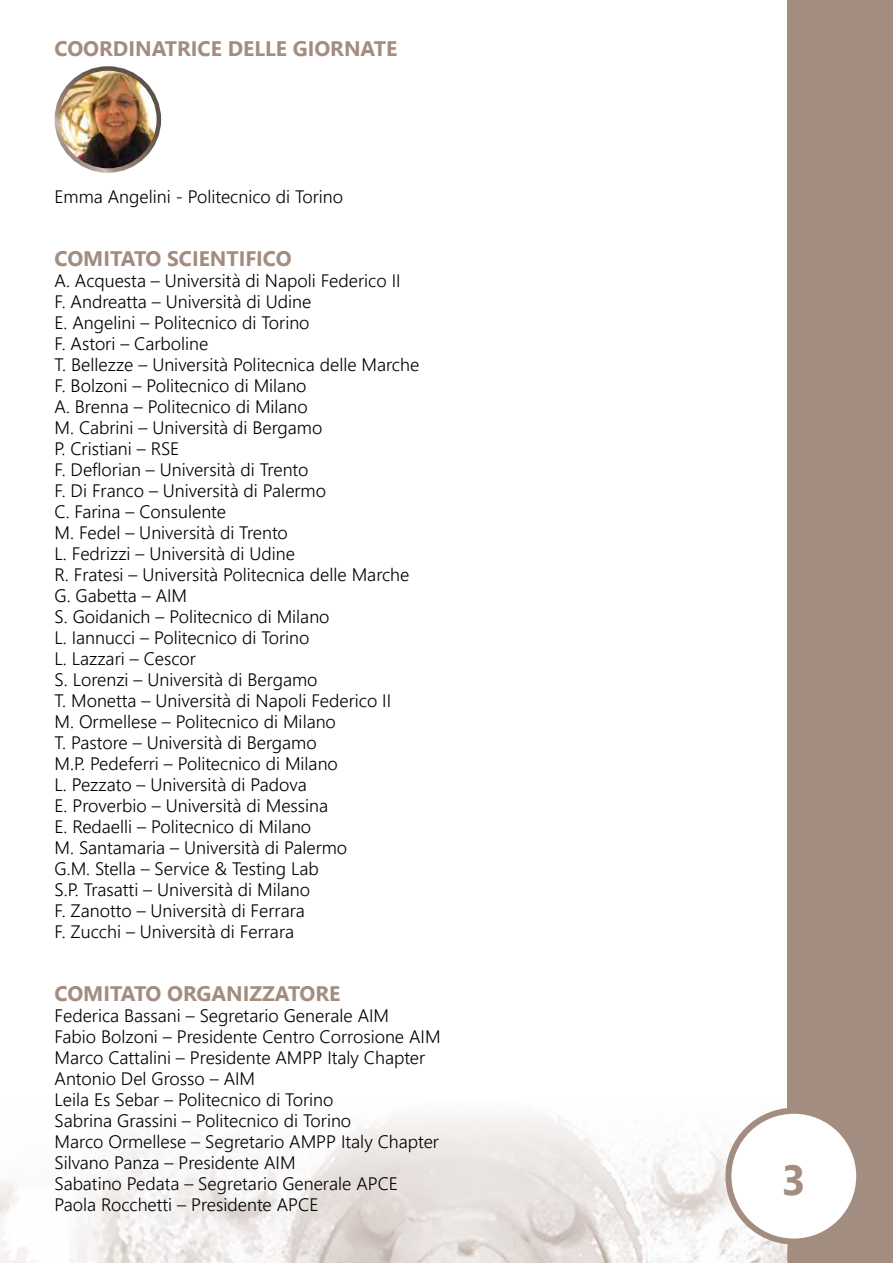
<style>
.page{position:relative;width:893px;height:1263px;background:#fff}
.page>*{position:absolute;margin:0;border:0;box-sizing:border-box;transform-origin:0 0}
.t1{font:700 42px "Nirmala UI";color:#a38d80}
.t2{font:700 21px "Nirmala UI";color:#a38d80}
.t3{font:300 18px/21px "Nirmala UI";color:#000}
</style>
<div class="page">
<div style="left:788px;top:0;width:105px;height:1263px;background:#a38d80"></div>
<img style="left:0;top:1087px;width:788px;height:176px">
<div style="left:728px;top:1111px;width:131px;height:130px;background:#fff;border-radius:50%"></div>
<div style="left:725px;top:1108px;width:137px;height:136px;border:6px solid #a38d80;border-radius:50%"></div>
<img style="left:57px;top:68px;width:102px;height:103px;border-radius:51px">
<div style="left:55px;top:66px;width:106px;height:107px;border:4px solid #fff;border-radius:50%"></div>
<p class="t2" style="left:55px;top:31px;width:344px">COORDINATRICE DELLE GIORNATE</p>
<p class="t3" style="left:55px;top:185px;width:290px">Emma Angelini - Politecnico di Torino</p>
<p class="t2" style="left:55px;top:241px;width:239px">COMITATO SCIENTIFICO</p>
<p class="t3" style="left:55px;top:269px;width:366px">A. Acquesta – Università di Napoli Federico II<br>F. Andreatta – Università di Udine<br>E. Angelini – Politecnico di Torino<br>F. Astori – Carboline<br>T. Bellezze – Università Politecnica delle Marche F. Bolzoni – Politecnico di Milano<br>A. Brenna – Politecnico di Milano<br>M. Cabrini – Università di Bergamo<br>P. Cristiani – RSE<br>F. Deflorian – Università di Trento<br>F. Di Franco – Università di Palermo<br>C. Farina – Consulente<br>M. Fedel – Università di Trento<br>L. Fedrizzi – Università di Udine<br>R. Fratesi – Università Politecnica delle Marche G. Gabetta – AIM<br>S. Goidanich – Politecnico di Milano<br>L. Iannucci – Politecnico di Torino<br>L. Lazzari – Cescor<br>S. Lorenzi – Università di Bergamo<br>T. Monetta – Università di Napoli Federico II<br>M. Ormellese – Politecnico di Milano<br>T. Pastore – Università di Bergamo<br>M.P. Pedeferri – Politecnico di Milano<br>L. Pezzato – Università di Padova<br>E. Proverbio – Università di Messina<br>E. Redaelli – Politecnico di Milano<br>M. Santamaria – Università di Palermo<br>G.M. Stella – Service &amp; Testing Lab<br>S.P. Trasatti – Università di Milano<br>F. Zanotto – Università di Ferrara<br>F. Zucchi – Università di Ferrara</p>
<p class="t2" style="left:55px;top:976px;width:287px">COMITATO ORGANIZZATORE</p>
<p class="t3" style="left:55px;top:1004px;width:388px">Federica Bassani – Segretario Generale AIM<br>Fabio Bolzoni – Presidente Centro Corrosione AIM Marco Cattalini – Presidente AMPP Italy Chapter Antonio Del Grosso – AIM<br>Leila Es Sebar – Politecnico di Torino<br>Sabrina Grassini – Politecnico di Torino<br>Marco Ormellese – Segretario AMPP Italy Chapter Silvano Panza – Presidente AIM<br>Sabatino Pedata – Segretario Generale APCE Paola Rocchetti – Presidente APCE</p>
<h1 class="t1" style="left:782px;top:1146px;width:26px">3</h1>
</div>
